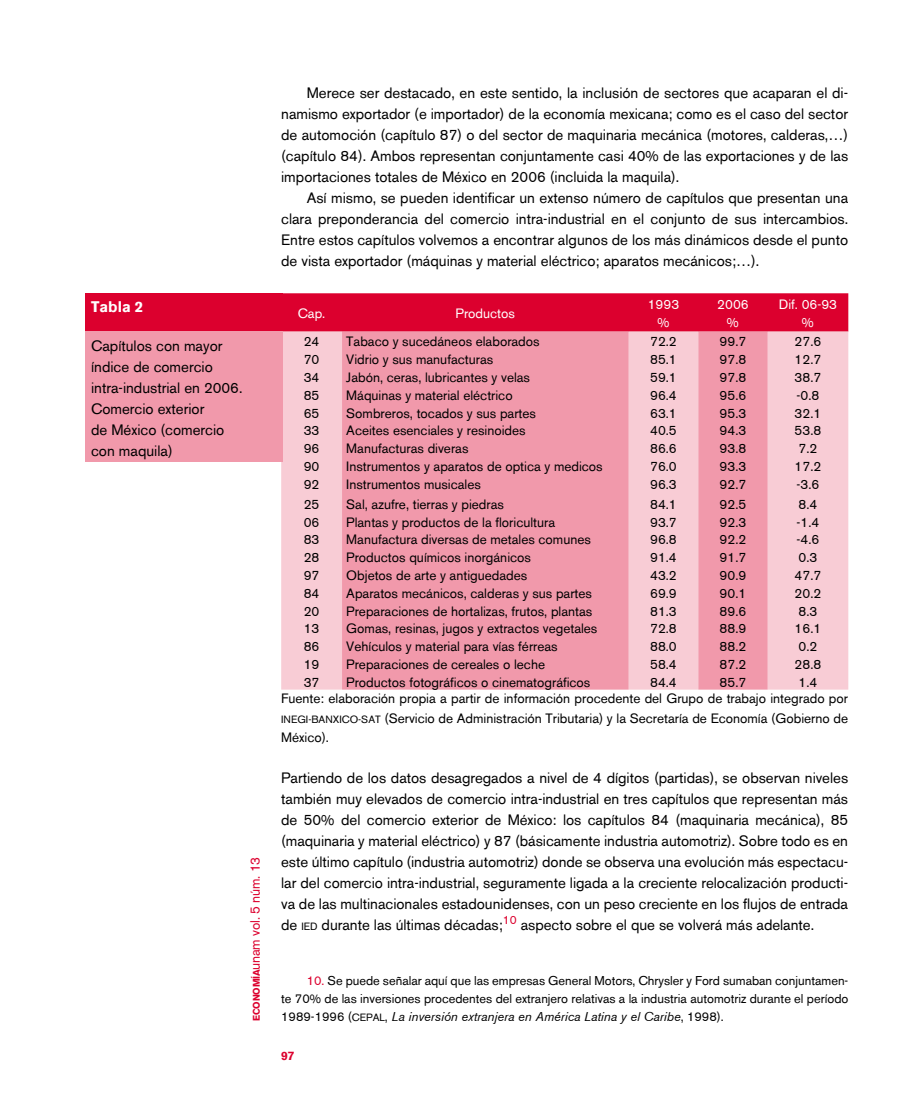
<style>
.page{position:relative;width:912px;height:1106px;background:#fff}
.page>*{position:absolute;margin:0;border:0;box-sizing:border-box;transform-origin:0 0}
.t1{font:15px/21px "Akzidenz Grotesk BE";color:#000;text-align:justify}
.t2{font:700 15px "Akzidenz Grotesk BE";color:#fff}
.t3{font:13.5px/16.5px "Akzidenz Grotesk BE";color:#000}
.t4{font:13.5px/18px "Akzidenz Grotesk BE";color:#fff;text-align:center}
.t5{font:13.5px "Akzidenz Grotesk BE";letter-spacing:-.01em;color:#dc002e}
.t6{font:12.75px/18px "Akzidenz Grotesk BE";color:#000;text-align:justify}
.t7{font:700 12px "Akzidenz Grotesk BE";color:#dc002e}
.s1{font-weight:700;font-size:9.45px}
.s2{font-size:10.5px}
.s3{color:#dc002e}
.s4{font-style:italic}
</style>
<div class="page">
<div style="left:283px;top:293px;width:565px;height:38px;background:#dc002e"></div>
<div style="left:281px;top:331px;width:567px;height:358px;background:#f8ccd5"></div>
<svg style="left:342px;top:331px;width:425px;height:358px;background:#f2a1b1"></svg>
<div style="left:85px;top:293px;width:198px;height:38px;background:#dc002e"></div>
<div style="left:85px;top:331px;width:198px;height:130px;background:#f199ab"></div>
<p class="t2" style="left:91px;top:298px;width:54px">Tabla 2</p>
<p class="t1" style="left:91px;top:335px;width:153px;text-align:left">Capítulos con mayor índice de comercio intra-industrial en 2006.<br>Comercio exterior<br>de México (comercio con maquila)</p>
<p class="t5" style="left:247px;top:1020px;width:166px;rotate:-90deg"><span class="s1">economía</span>unam vol. 5 núm. 13</p>
<p class="t1" style="left:281px;top:82px;width:568px;text-indent:26px">Merece ser destacado, en este sentido, la inclusión de sectores que acaparan el di&shy;namismo exportador (e importador) de la economía mexicana; como es el caso del sector de automoción (capítulo 87) o del sector de maquinaria mecánica (motores, calderas,…) (capítulo 84). Ambos representan conjuntamente casi 40% de las exportaciones y de las importaciones totales de México en 2006 (incluida la maquila).</p>
<p class="t1" style="left:281px;top:187px;width:568px;text-indent:26px">Así mismo, se pueden identificar un extenso número de capítulos que presentan una clara preponderancia del comercio intra-industrial en el conjunto de sus intercambios.<br>Entre estos capítulos volvemos a encontrar algunos de los más dinámicos desde el punto de vista exportador (máquinas y material eléctrico; aparatos mecánicos;…).</p>
<p class="t4" style="left:298px;top:305px;width:29px">Cap.</p>
<p class="t4" style="left:455px;top:305px;width:61px">Productos</p>
<p class="t4" style="left:647px;top:296px;width:33px">1993 %</p>
<p class="t4" style="left:717px;top:296px;width:33px">2006 %</p>
<p class="t4" style="left:778px;top:296px;width:60px">Dif. 06-93 %</p>
<p class="t3" style="left:303px;top:333px;width:17px">24</p>
<p class="t3" style="left:346px;top:333px;width:195px">Tabaco y sucedáneos elaborados</p>
<p class="t3" style="left:649px;top:333px;width:28px">72.2</p>
<p class="t3" style="left:719px;top:333px;width:28px">99.7</p>
<p class="t3" style="left:794px;top:333px;width:28px">27.6</p>
<p class="t3" style="left:303px;top:351px;width:17px">70</p>
<p class="t3" style="left:346px;top:351px;width:148px">Vidrio y sus manufacturas</p>
<p class="t3" style="left:649px;top:351px;width:28px">85.1</p>
<p class="t3" style="left:719px;top:351px;width:28px">97.8</p>
<p class="t3" style="left:794px;top:351px;width:28px">12.7</p>
<p class="t3" style="left:303px;top:369px;width:17px">34</p>
<p class="t3" style="left:346px;top:369px;width:185px">Jabón, ceras, lubricantes y velas</p>
<p class="t3" style="left:649px;top:369px;width:28px">59.1</p>
<p class="t3" style="left:719px;top:369px;width:28px">97.8</p>
<p class="t3" style="left:794px;top:369px;width:28px">38.7</p>
<p class="t3" style="left:303px;top:387px;width:17px">85</p>
<p class="t3" style="left:346px;top:387px;width:168px">Máquinas y material eléctrico</p>
<p class="t3" style="left:649px;top:387px;width:28px">96.4</p>
<p class="t3" style="left:719px;top:387px;width:28px">95.6</p>
<p class="t3" style="left:796px;top:387px;width:24px">-0.8</p>
<p class="t3" style="left:303px;top:404px;width:17px">65</p>
<p class="t3" style="left:346px;top:404px;width:191px">Sombreros, tocados y sus partes</p>
<p class="t3" style="left:649px;top:404px;width:28px">63.1</p>
<p class="t3" style="left:719px;top:404px;width:28px">95.3</p>
<p class="t3" style="left:794px;top:404px;width:28px">32.1</p>
<p class="t3" style="left:303px;top:422px;width:17px">33</p>
<p class="t3" style="left:346px;top:422px;width:181px">Aceites esenciales y resinoides</p>
<p class="t3" style="left:649px;top:422px;width:28px">40.5</p>
<p class="t3" style="left:719px;top:422px;width:28px">94.3</p>
<p class="t3" style="left:794px;top:422px;width:28px">53.8</p>
<p class="t3" style="left:303px;top:440px;width:17px">96</p>
<p class="t3" style="left:346px;top:440px;width:124px">Manufacturas diveras</p>
<p class="t3" style="left:649px;top:440px;width:28px">86.6</p>
<p class="t3" style="left:719px;top:440px;width:28px">93.8</p>
<p class="t3" style="left:798px;top:440px;width:20px">7.2</p>
<p class="t3" style="left:303px;top:458px;width:17px">90</p>
<p class="t3" style="left:346px;top:458px;width:258px">Instrumentos y aparatos de optica y medicos</p>
<p class="t3" style="left:649px;top:458px;width:28px">76.0</p>
<p class="t3" style="left:719px;top:458px;width:28px">93.3</p>
<p class="t3" style="left:794px;top:458px;width:28px">17.2</p>
<p class="t3" style="left:303px;top:475px;width:17px">92</p>
<p class="t3" style="left:346px;top:475px;width:136px">Instrumentos musicales</p>
<p class="t3" style="left:649px;top:475px;width:28px">96.3</p>
<p class="t3" style="left:719px;top:475px;width:28px">92.7</p>
<p class="t3" style="left:796px;top:475px;width:24px">-3.6</p>
<p class="t3" style="left:303px;top:496px;width:17px">25</p>
<p class="t3" style="left:346px;top:496px;width:159px">Sal, azufre, tierras y piedras</p>
<p class="t3" style="left:649px;top:496px;width:28px">84.1</p>
<p class="t3" style="left:719px;top:496px;width:28px">92.5</p>
<p class="t3" style="left:798px;top:496px;width:20px">8.4</p>
<p class="t3" style="left:303px;top:514px;width:17px">06</p>
<p class="t3" style="left:346px;top:514px;width:210px">Plantas y productos de la floricultura</p>
<p class="t3" style="left:649px;top:514px;width:28px">93.7</p>
<p class="t3" style="left:719px;top:514px;width:28px">92.3</p>
<p class="t3" style="left:796px;top:514px;width:24px">-1.4</p>
<p class="t3" style="left:303px;top:531px;width:17px">83</p>
<p class="t3" style="left:346px;top:531px;width:246px">Manufactura diversas de metales comunes</p>
<p class="t3" style="left:649px;top:531px;width:28px">96.8</p>
<p class="t3" style="left:719px;top:531px;width:28px">92.2</p>
<p class="t3" style="left:796px;top:531px;width:24px">-4.6</p>
<p class="t3" style="left:303px;top:549px;width:17px">28</p>
<p class="t3" style="left:346px;top:549px;width:186px">Productos químicos inorgánicos</p>
<p class="t3" style="left:649px;top:549px;width:28px">91.4</p>
<p class="t3" style="left:719px;top:549px;width:28px">91.7</p>
<p class="t3" style="left:798px;top:549px;width:20px">0.3</p>
<p class="t3" style="left:303px;top:567px;width:17px">97</p>
<p class="t3" style="left:346px;top:567px;width:182px">Objetos de arte y antiguedades</p>
<p class="t3" style="left:649px;top:567px;width:28px">43.2</p>
<p class="t3" style="left:719px;top:567px;width:28px">90.9</p>
<p class="t3" style="left:794px;top:567px;width:28px">47.7</p>
<p class="t3" style="left:303px;top:585px;width:17px">84</p>
<p class="t3" style="left:346px;top:585px;width:247px">Aparatos mecánicos, calderas y sus partes</p>
<p class="t3" style="left:649px;top:585px;width:28px">69.9</p>
<p class="t3" style="left:719px;top:585px;width:28px">90.1</p>
<p class="t3" style="left:794px;top:585px;width:28px">20.2</p>
<p class="t3" style="left:303px;top:602px;width:17px">20</p>
<p class="t3" style="left:346px;top:602px;width:247px">Preparaciones de hortalizas, frutos, plantas</p>
<p class="t3" style="left:649px;top:602px;width:28px">81.3</p>
<p class="t3" style="left:719px;top:602px;width:28px">89.6</p>
<p class="t3" style="left:798px;top:602px;width:20px">8.3</p>
<p class="t3" style="left:303px;top:620px;width:17px">13</p>
<p class="t3" style="left:346px;top:620px;width:252px">Gomas, resinas, jugos y extractos vegetales</p>
<p class="t3" style="left:649px;top:620px;width:28px">72.8</p>
<p class="t3" style="left:719px;top:620px;width:28px">88.9</p>
<p class="t3" style="left:794px;top:620px;width:28px">16.1</p>
<p class="t3" style="left:303px;top:638px;width:17px">86</p>
<p class="t3" style="left:346px;top:638px;width:213px">Vehículos y material para vías férreas</p>
<p class="t3" style="left:649px;top:638px;width:28px">88.0</p>
<p class="t3" style="left:719px;top:638px;width:28px">88.2</p>
<p class="t3" style="left:798px;top:638px;width:20px">0.2</p>
<p class="t3" style="left:303px;top:656px;width:17px">19</p>
<p class="t3" style="left:346px;top:656px;width:200px">Preparaciones de cereales o leche</p>
<p class="t3" style="left:649px;top:656px;width:28px">58.4</p>
<p class="t3" style="left:719px;top:656px;width:28px">87.2</p>
<p class="t3" style="left:794px;top:656px;width:28px">28.8</p>
<p class="t3" style="left:303px;top:673px;width:17px">37</p>
<p class="t3" style="left:346px;top:673px;width:245px">Productos fotográficos o cinematográficos</p>
<p class="t3" style="left:649px;top:673px;width:28px">84.4</p>
<p class="t3" style="left:719px;top:673px;width:28px">85.7</p>
<p class="t3" style="left:281px;top:673px;width:568px;text-indent:517px">1.4<br>Fuente: elaboración propia a partir de información procedente del Grupo de trabajo integrado por</p>
<p class="t3" style="left:281px;top:708px;width:568px;line-height:19.5px"><span class="s2">INEGI-BANXICO-SAT</span> (Servicio de Administración Tributaria) y la Secretaría de Economía (Gobierno de<br>México).</p>
<p class="t1" style="left:281px;top:767px;width:568px">Partiendo de los datos desagregados a nivel de 4 dígitos (partidas), se observan niveles también muy elevados de comercio intra-industrial en tres capítulos que representan más de 50% del comercio exterior de México: los capítulos 84 (maquinaria mecánica), 85 (maquinaria y material eléctrico) y 87 (básicamente industria automotriz). Sobre todo es en este último capítulo (industria automotriz) donde se observa una evolución más espectacu&shy;lar del comercio intra-industrial, seguramente ligada a la creciente relocalización producti&shy;va de las multinacionales estadounidenses, con un peso creciente en los flujos de entrada de <span class="s2">IED</span> durante las últimas décadas;<sup>10</sup> aspecto sobre el que se volverá más adelante.</p>
<p class="t6" style="left:281px;top:971px;width:568px;text-indent:26px"><span class="s3">10.</span> Se puede señalar aquí que las empresas General Motors, Chrysler y Ford sumaban conjuntamen&shy;te 70% de las inversiones procedentes del extranjero relativas a la industria automotriz durante el período 1989-1996 (<span class="s2">CEPAL</span>, <span class="s4">La inversión extranjera en América Latina y el Caribe</span>, 1998).</p>
<p class="t7" style="left:281px;top:1048px;width:15px">97</p>
</div>
